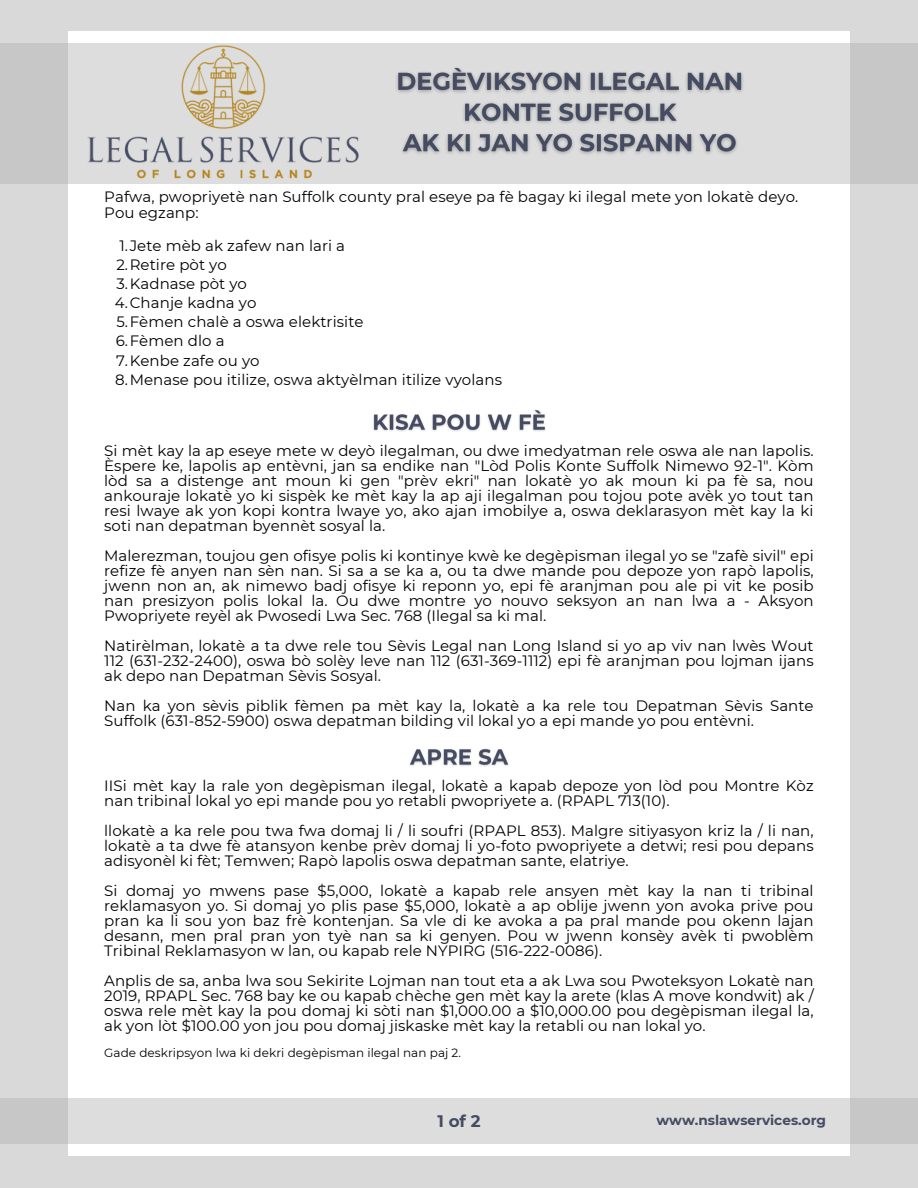
<style>
.page{position:relative;width:918px;height:1188px;background:#d9d9d9}
.page>*{position:absolute;margin:0;border:0;box-sizing:border-box;transform-origin:0 0}
.t1{font:700 16.65px "Montserrat";color:#444b62}
.t2{font:15px/15px "Montserrat";letter-spacing:.005em;color:#000;text-align:justify}
.t3{font:700 13.65px "Montserrat";color:#444b63}
.t4{font:12px "Montserrat";letter-spacing:.005em;color:#000}
</style>
<div class="page">
<div style="left:69px;top:31px;width:781px;height:1125px;background:#fff"></div>
<div style="left:0;top:44px;width:918px;height:139px;background:linear-gradient(to bottom,#d3d3d3,#d4d4d4)"></div>
<img style="left:415px;top:60px;width:335px;height:101px">
<svg style="left:0;top:1098px;width:918px;height:45px;background:#d9d9d9"></svg>
<img style="left:35px;top:31px;width:380px;height:181px">
<img style="left:373px;top:410px;width:173px;height:22px">
<img style="left:409px;top:748px;width:100px;height:19px">
<p class="t2" style="left:104px;top:189px;width:696px;line-height:15.8px">Pafwa, pwopriyetè nan Suffolk county pral eseye pa fè bagay ki ilegal mete yon lokatè deyo.<br>Pou egzanp:</p>
<p class="t2" style="left:119px;top:238px;width:227px">1.Jete mèb ak zafew nan lari a</p>
<h4 class="t2" style="left:116px;top:257px;width:112px">2.Retire pòt yo</h4>
<p class="t2" style="left:116px;top:276px;width:132px">3.Kadnase pòt yo</p>
<p class="t2" style="left:115px;top:295px;width:143px">4.Chanje kadna yo</p>
<p class="t2" style="left:116px;top:314px;width:249px">5.Fèmen chalè a oswa elektrisite</p>
<p class="t2" style="left:116px;top:334px;width:110px">6.Fèmen dlo a</p>
<p class="t2" style="left:116px;top:353px;width:145px">7.Kenbe zafe ou yo</p>
<p class="t2" style="left:115px;top:372px;width:388px">8.Menase pou itilize, oswa aktyèlman itilize vyolans</p>
<h4 class="t2" style="left:104px;top:443px;width:711px">Si mèt kay la ap eseye mete w deyò ilegalman, ou dwe imedyatman rele oswa ale nan lapolis.<br>Èspere ke, lapolis ap entèvni, jan sa endike nan "Lòd Polis Konte Suffolk Nimewo 92-1". Kòm lòd sa a distenge ant moun ki gen "prèv ekri" nan lokatè yo ak moun ki pa fè sa, nou ankouraje lokatè yo ki sispèk ke mèt kay la ap aji ilegalman pou tojou pote avèk yo tout tan resi lwaye ak yon kopi kontra lwaye yo, ako ajan imobilye a, oswa deklarasyon mèt kay la ki soti nan depatman byennèt sosyal la.</h4>
<h4 class="t2" style="left:104px;top:548px;width:711px">Malerezman, toujou gen ofisye polis ki kontinye kwè ke degèpisman ilegal yo se "zafè sivil" epi refize fè anyen nan sèn nan. Si sa a se ka a, ou ta dwe mande pou depoze yon rapò lapolis, jwenn non an, ak nimewo badj ofisye ki reponn yo, epi fè aranjman pou ale pi vit ke posib nan presizyon polis lokal la. Ou dwe montre yo nouvo seksyon an nan lwa a - Aksyon Pwopriyete reyèl ak Pwosedi Lwa Sec. 768 (Ilegal sa ki mal.</h4>
<h4 class="t2" style="left:104px;top:638px;width:711px">Natirèlman, lokatè a ta dwe rele tou Sèvis Legal nan Long Island si yo ap viv nan lwès Wout 112 (631-232-2400), oswa bò solèy leve nan 112 (631-369-1112) epi fè aranjman pou lojman ijans ak depo nan Depatman Sèvis Sosyal.</h4>
<h4 class="t2" style="left:104px;top:698px;width:711px">Nan ka yon sèvis piblik fèmen pa mèt kay la, lokatè a ka rele tou Depatman Sèvis Sante<br>Suffolk (631-852-5900) oswa depatman bilding vil lokal yo a epi mande yo pou entèvni.</h4>
<h4 class="t2" style="left:104px;top:778px;width:711px">IISi mèt kay la rale yon degèpisman ilegal, lokatè a kapab depoze yon lòd pou Montre Kòz nan tribinal lokal yo epi mande pou yo retabli pwopriyete a. (RPAPL 713(10).</h4>
<h4 class="t2" style="left:104px;top:823px;width:711px">llokatè a ka rele pou twa fwa domaj li / li soufri (RPAPL 853). Malgre sitiyasyon kriz la / li nan, lokatè a ta dwe fè atansyon kenbe prèv domaj li yo-foto pwopriyete a detwi; resi pou depans adisyonèl ki fèt; Temwen; Rapò lapolis oswa depatman sante, elatriye.</h4>
<h4 class="t2" style="left:104px;top:883px;width:711px">Si domaj yo mwens pase $5,000, lokatè a kapab rele ansyen mèt kay la nan ti tribinal reklamasyon yo. Si domaj yo plis pase $5,000, lokatè a ap oblije jwenn yon avoka prive pou pran ka li sou yon baz frè kontenjan. Sa vle di ke avoka a pa pral mande pou okenn lajan desann, men pral pran yon tyè nan sa ki genyen. Pou w jwenn konsèy avèk ti pwoblèm Tribinal Reklamasyon w lan, ou kapab rele NYPIRG (516-222-0086).</h4>
<p class="t2" style="left:104px;top:973px;width:711px">Anplis de sa, anba lwa sou Sekirite Lojman nan tout eta a ak Lwa sou Pwoteksyon Lokatè nan 2019, RPAPL Sec. 768 bay ke ou kapab chèche gen mèt kay la arete (klas A move kondwit) ak / oswa rele mèt kay la pou domaj ki sòti nan $1,000.00 a $10,000.00 pou degèpisman ilegal la, ak yon lòt $100.00 yon jou pou domaj jiskaske mèt kay la retabli ou nan lokal yo.</p>
<p class="t4" style="left:104px;top:1045px;width:358px">Gade deskripsyon lwa ki dekri degèpisman ilegal nan paj 2.</p>
<h4 class="t1" style="left:437px;top:1111px;width:45px">1of2</h4>
<p class="t3" style="left:656px;top:1112px;width:171px">www.nslawservices.org</p>
</div>
